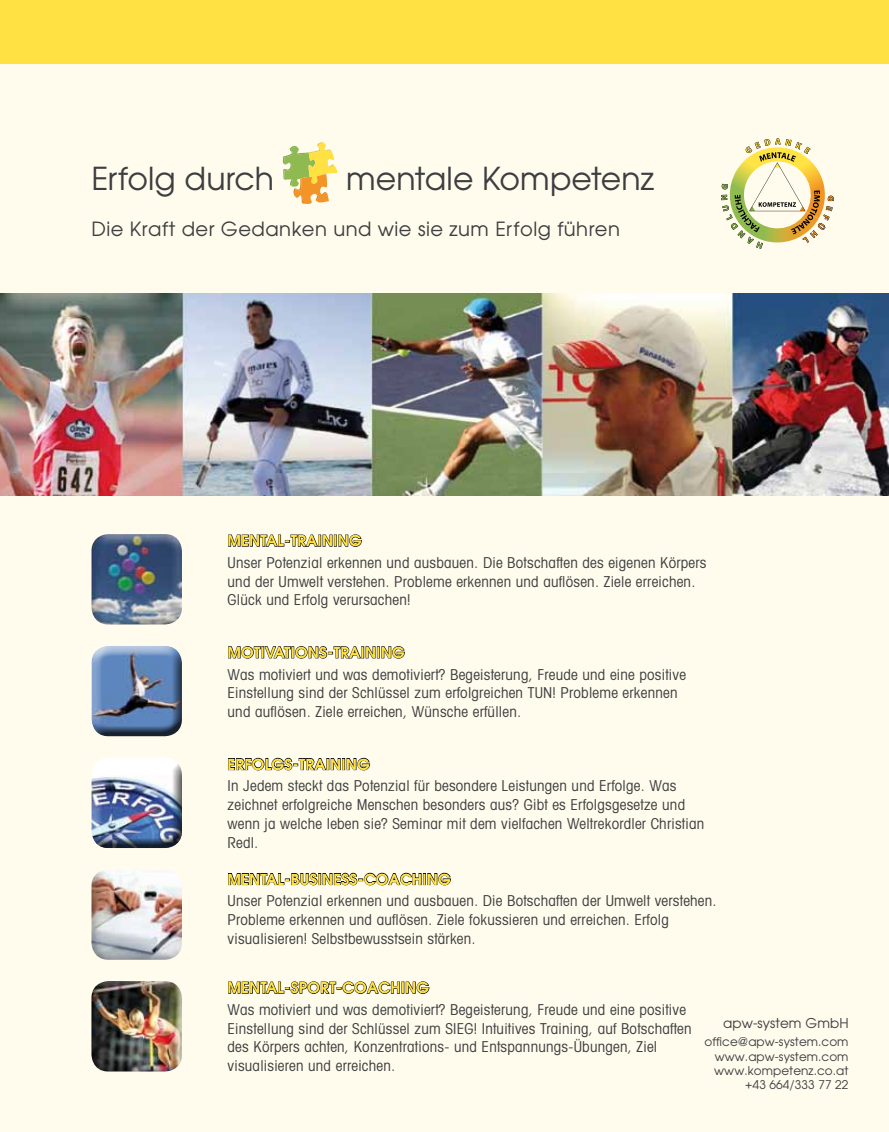
<style>
.page{position:relative;width:889px;height:1132px;background:#fff}
.page>*{position:absolute;margin:0;border:0;box-sizing:border-box;transform-origin:0 0}
.t1{font:31.5px "Avant Garde";color:#3e3d40}
.t2{font:19.5px "Avant Garde";letter-spacing:.025em;color:#3e3d40}
.t3{font:condensed 15px/18.8px "Avant Garde";letter-spacing:.015em;color:#3e3d40}
.t4{font:600 15px "Avant Garde";letter-spacing:.015em;color:#ffe143}
.t5{font:13.5px "Avant Garde";letter-spacing:.005em;color:#3e3d40}
.t6{font:12px/14.4px "Avant Garde";letter-spacing:.005em;color:#3e3d40;text-align:right}
</style>
<div class="page">
<div style="left:0;top:0;width:889px;height:1131px;background:#fffced"></div>
<div style="left:0;top:0;width:889px;height:64px;background:#ffe143"></div>
<img style="left:0;top:293px;width:889px;height:202px">
<svg style="left:228px;top:534px;width:134px;height:13px"></svg>
<img style="left:91px;top:534px;width:91px;height:90px">
<svg style="left:228px;top:646px;width:177px;height:12px"></svg>
<div style="left:91px;top:645px;width:93px;height:81px;background:#fff;opacity:.75"></div>
<div style="left:91px;top:648px;width:93px;height:89px;background:#000;opacity:.75"></div>
<svg style="left:228px;top:757px;width:142px;height:13px"></svg>
<div style="left:91px;top:757px;width:93px;height:80px;background:#fff;opacity:.75"></div>
<div style="left:91px;top:760px;width:93px;height:88px;background:#000;opacity:.75"></div>
<svg style="left:228px;top:872px;width:223px;height:13px"></svg>
<img style="left:91px;top:869px;width:91px;height:90px">
<svg style="left:228px;top:981px;width:201px;height:12px"></svg>
<img style="left:91px;top:981px;width:91px;height:90px">
<svg style="left:283px;top:142px;width:55px;height:62px"></svg>
<svg style="left:721px;top:138px;width:113px;height:111px"></svg>
<h1 class="t1" style="left:91px;top:159px;width:184px">Erfolg durch</h1>
<h1 class="t1" style="left:346px;top:159px;width:309px">mentale Kompetenz</h1>
<h2 class="t2" style="left:91px;top:216px;width:530px">Die Kraft der Gedanken und wie sie zum Erfolg führen</h2>
<p class="t4" style="left:227px;top:530px;width:136px">MENTAL-TRAINING</p>
<p class="t3" style="left:227px;top:552px;width:480px">Unser Potenzial erkennen und ausbauen. Die Botschaften des eigenen Körpers und der Umwelt verstehen. Probleme erkennen und auflösen. Ziele erreichen.<br>Glück und Erfolg verursachen!</p>
<p class="t4" style="left:227px;top:642px;width:179px">MOTIVATIONS-TRAINING</p>
<p class="t3" style="left:227px;top:664px;width:460px">Was motiviert und was demotiviert? Begeisterung, Freude und eine positive<br>Einstellung sind der Schlüssel zum erfolgreichen TUN! Probleme erkennen und auflösen. Ziele erreichen, Wünsche erfüllen.</p>
<p class="t4" style="left:227px;top:754px;width:144px">ERFOLGS-TRAINING</p>
<p class="t3" style="left:227px;top:776px;width:478px">In Jedem steckt das Potenzial für besondere Leistungen und Erfolge. Was zeichnet erfolgreiche Menschen besonders aus? Gibt es Erfolgsgesetze und wenn ja welche leben sie? Seminar mit dem vielfachen Weltrekordler Christian Redl.</p>
<p class="t4" style="left:227px;top:868px;width:225px">MENTAL-BUSINESS-COACHING</p>
<p class="t3" style="left:227px;top:890px;width:491px">Unser Potenzial erkennen und ausbauen. Die Botschaften der Umwelt verstehen.<br>Probleme erkennen und auflösen. Ziele fokussieren und erreichen. Erfolg visualisieren! Selbstbewusstsein stärken.</p>
<p class="t4" style="left:227px;top:977px;width:203px">MENTAL-SPORT-COACHING</p>
<p class="t3" style="left:227px;top:999px;width:465px">Was motiviert und was demotiviert? Begeisterung, Freude und eine positive Einstellung sind der Schlüssel zum SIEG! Intuitives Training, auf Botschaften des Körpers achten, Konzentrations- und Entspannungs-Übungen, Ziel visualisieren und erreichen.</p>
<p class="t5" style="left:723px;top:1014px;width:127px">apw-system GmbH</p>
<p class="t6" style="left:704px;top:1033px;width:145px">office@apw-system.com www.apw-system.com www.kompetenz.co.at +43 664/333 77 22</p>
</div>
